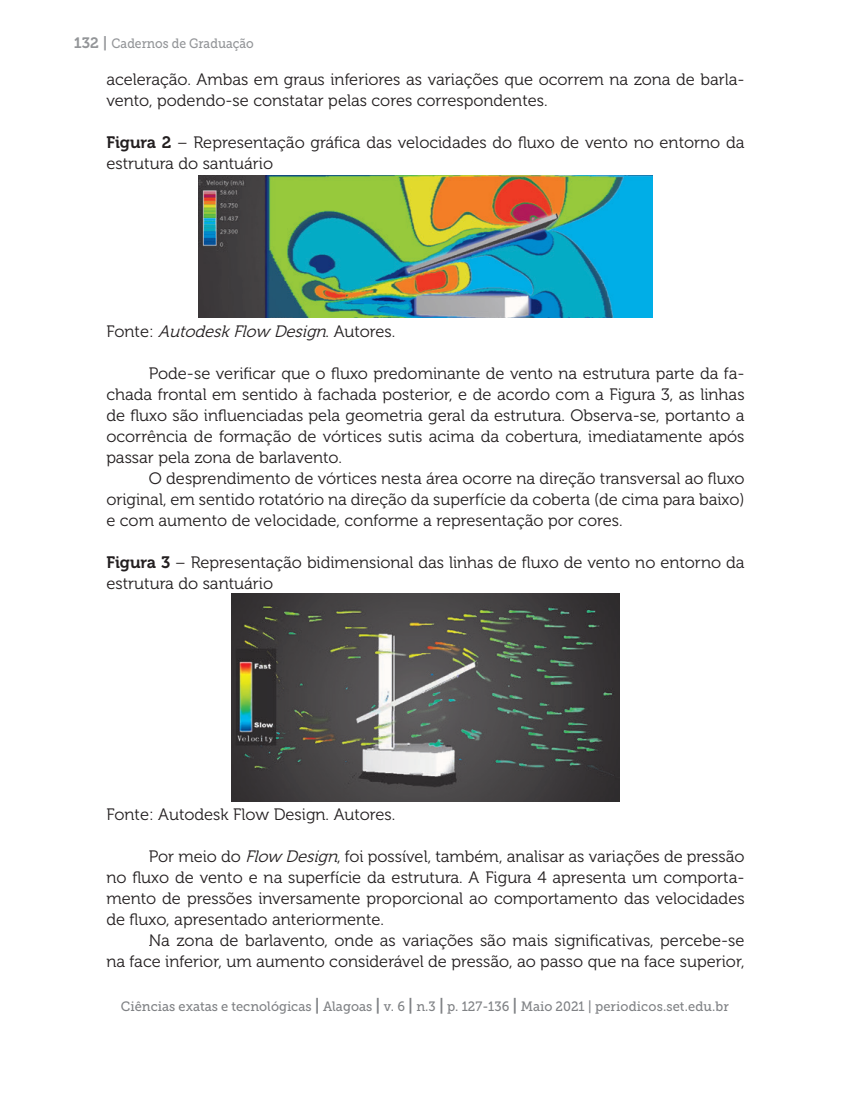
<style>
.page{position:relative;width:851px;height:1106px;background:#fff}
.page>*{position:absolute;margin:0;border:0;box-sizing:border-box;transform-origin:0 0}
.t1{font:16.5px/21px "Museo 300";color:#231f20}
.t2{font:italic 16.5px "Museo 300";color:#231f20}
.t3{font:13.5px "Museo Slab 500";color:#808285;scale:.95 1}
.t4{font:13.5px "Museo Slab 500";color:#939598;scale:.9 1}
.s1{font-family:"Museo 700";font-size:15px}
.s2{font-family:"Museo 700"}
.s3{font-style:normal}
.s4{font-style:italic}
.s5{font-family:"Museo 700";font-size:16.5px}
</style>
<div class="page">
<img style="left:199px;top:175px;width:453px;height:143px">
<img style="left:231px;top:593px;width:388px;height:208px">
<p class="t4" style="left:74px;top:36px;width:201px"><span class="s1">132 |</span> Cadernos de Graduação</p>
<p class="t1" style="left:106px;top:69px;width:639px">aceleração. Ambas em graus inferiores as variações que ocorrem na zona de barla&shy;vento, podendo-se constatar pelas cores correspondentes.</p>
<p class="t1" style="left:106px;top:132px;width:639px"><span class="s2">Figura 2</span> – Representação gráfica das velocidades do fluxo de vento no entorno da estrutura do santuário</p>
<p class="t2" style="left:106px;top:322px;width:290px"><span class="s3">F o n t e :</span> AutodeskFlow Design<span class="s3">. A u t o r e s .</span></p>
<p class="t1" style="left:106px;top:363px;width:639px;text-align:justify;text-indent:43px">Pode-se verificar que o fluxo predominante de vento na estrutura parte da fa&shy;chada frontal em sentido à fachada posterior, e de acordo com a Figura 3, as linhas de fluxo são influenciadas pela geometria geral da estrutura. Observa-se, portanto a ocorrência de formação de vórtices sutis acima da cobertura, imediatamente após passar pela zona de barlavento.</p>
<p class="t1" style="left:106px;top:468px;width:639px;text-align:justify;text-indent:43px">O desprendimento de vórtices nesta área ocorre na direção transversal ao fluxo original, em sentido rotatório na direção da superfície da coberta (de cima para baixo) e com aumento de velocidade, conforme a representação por cores.</p>
<p class="t1" style="left:106px;top:552px;width:639px"><span class="s2">Figura 3</span> – Representação bidimensional das linhas de fluxo de vento no entorno da estrutura do santuário</p>
<p class="t1" style="left:106px;top:804px;width:290px">Fonte: Autodesk Flow Design. Autores.</p>
<p class="t1" style="left:106px;top:846px;width:639px;text-align:justify;text-indent:43px">Por meio do <span class="s4">Flow Design</span>, foi possível, também, analisar as variações de pressão no fluxo de vento e na superfície da estrutura. A Figura 4 apresenta um comporta&shy;mento de pressões inversamente proporcional ao comportamento das velocidades de fluxo, apresentado anteriormente.</p>
<p class="t1" style="left:106px;top:930px;width:639px;text-align:right">Na zona de barlavento, onde as variações são mais significativas, percebe-se<br>na face inferior, um aumento considerável de pressão, ao passo que na face superior,</p>
<p class="t3" style="left:121px;top:999px;width:641px">Ciências exatas e tecnológicas <span class="s5">|</span> Alagoas <span class="s5">|</span> v. 6 <span class="s5">|</span> n.3 <span class="s5">|</span> p. 127-136 <span class="s5">|</span> Maio 2021 | periodicos.set.edu.br</p>
</div>
